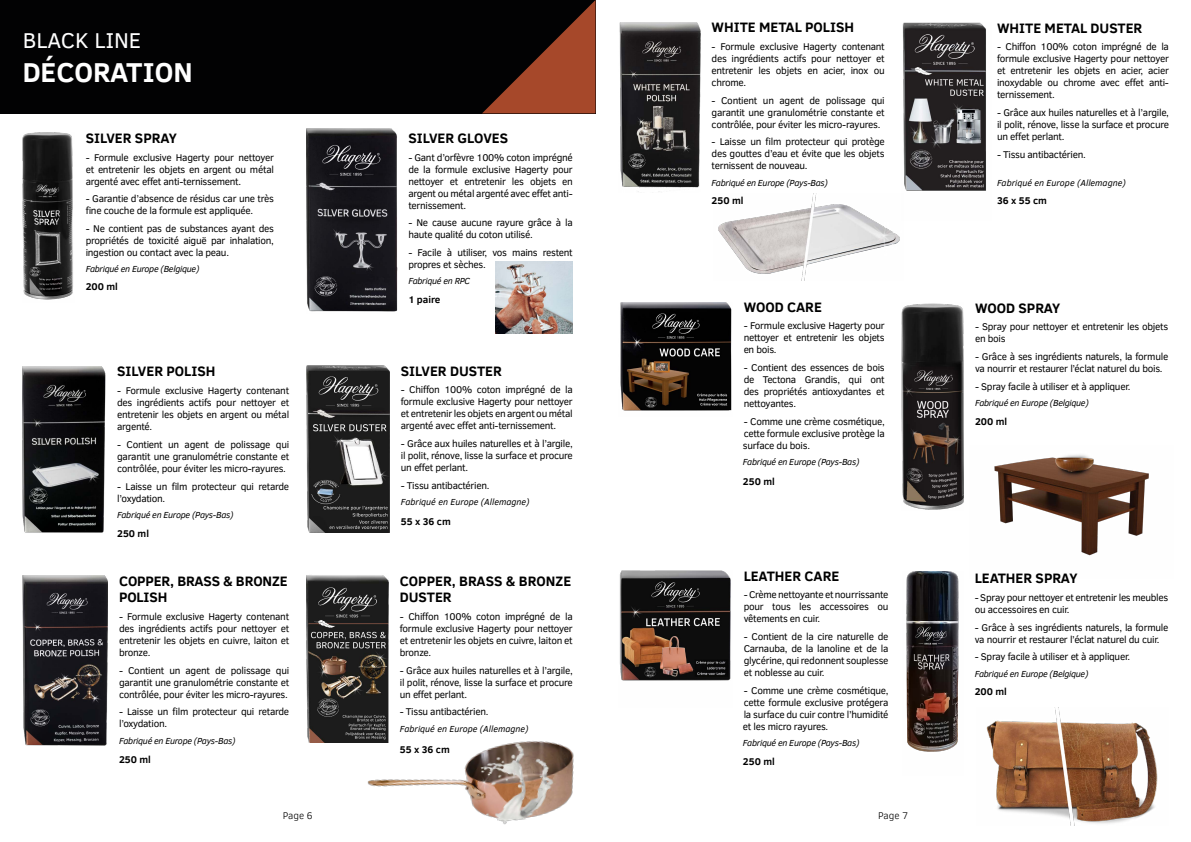
<style>
.page{position:relative;width:1191px;height:842px;background:#fff}
.page>*{position:absolute;margin:0;border:0;box-sizing:border-box;transform-origin:0 0}
.t1{font:700 28px "Clear Sans";color:#fff}
.t2{font:22px "Clear Sans";color:#fff}
.t3{font:700 14px/16.8px "Clear Sans";color:#000}
.t4{font:10px/12px "Clear Sans";letter-spacing:-.03em;color:#000;text-align:justify}
.t5{font:700 10px "Clear Sans";color:#000}
.t6{font:300 10px "Clear Sans";color:#000}
.t7{font:italic 9px "Clear Sans";letter-spacing:-.03em;color:#000}
.t8{font:italic 9px "Clear Sans";color:#000}
</style>
<div class="page">
<div style="left:0;top:0;width:595px;height:113px;background:#020203"></div>
<svg style="left:482px;top:0;width:113px;height:113px"></svg>
<img style="left:718px;top:194px;width:182px;height:87px">
<img style="left:986px;top:708px;width:172px;height:117px">
<img style="left:906px;top:572px;width:53px;height:180px">
<img style="left:901px;top:303px;width:62px;height:207px">
<img style="left:619px;top:570px;width:112px;height:111px">
<img style="left:620px;top:303px;width:112px;height:108px">
<img style="left:306px;top:366px;width:83px;height:166px">
<img style="left:23px;top:133px;width:50px;height:167px">
<img style="left:23px;top:366px;width:83px;height:167px">
<img style="left:495px;top:262px;width:78px;height:72px">
<img style="left:306px;top:129px;width:91px;height:183px">
<img style="left:619px;top:22px;width:81px;height:170px">
<img style="left:306px;top:575px;width:82px;height:168px">
<img style="left:23px;top:575px;width:84px;height:170px">
<img style="left:994px;top:454px;width:155px;height:102px">
<img style="left:902px;top:22px;width:84px;height:169px">
<img style="left:351px;top:724px;width:223px;height:101px">
<h2 class="t2" style="left:23px;top:26px;width:120px">BLACK LINE</h2>
<h1 class="t1" style="left:23px;top:51px;width:171px">DÉCORATION</h1>
<h3 class="t3" style="left:86px;top:129px;width:93px">SILVER SPRAY</h3>
<p class="t4" style="left:86px;top:151px;width:190px">- Formule exclusive Hagerty pour nettoyer et entretenir les objets en argent ou métal argenté avec effet anti-ternissement.</p>
<p class="t4" style="left:86px;top:193px;width:190px">- Garantie d’absence de résidus car une très fine couche de la formule est appliquée.</p>
<p class="t4" style="left:86px;top:222px;width:190px">- Ne contient pas de substances ayant des propriétés de toxicité aiguë par inhalation, ingestion ou contact avec la peau.</p>
<p class="t7" style="left:86px;top:263px;width:115px">Fabriqué en Europe (Belgique)</p>
<p class="t5" style="left:86px;top:280px;width:34px">200 ml</p>
<h3 class="t3" style="left:117px;top:363px;width:100px">SILVER POLISH</h3>
<p class="t4" style="left:117px;top:385px;width:173px">- Formule exclusive Hagerty contenant des ingrédients actifs pour nettoyer et entretenir les objets en argent ou métal argenté.</p>
<p class="t4" style="left:117px;top:438px;width:173px">- Contient un agent de polissage qui garantit une granulométrie constante et contrôlée, pour éviter les micro-rayures.</p>
<p class="t4" style="left:117px;top:480px;width:173px">- Laisse un film protecteur qui retarde l’oxydation.</p>
<p class="t7" style="left:117px;top:509px;width:118px">Fabriqué en Europe (Pays-Bas)</p>
<p class="t5" style="left:117px;top:526px;width:33px">250 ml</p>
<h3 class="t3" style="left:119px;top:572px;width:170px">COPPER, BRASS &amp; BRONZE<br>POLISH</h3>
<p class="t4" style="left:119px;top:611px;width:172px">- Formule exclusive Hagerty contenant des ingrédients actifs pour nettoyer et entretenir les objets en cuivre, laiton et bronze.</p>
<p class="t4" style="left:119px;top:664px;width:172px">- Contient un agent de polissage qui garantit une granulométrie constante et contrôlée, pour éviter les micro-rayures.</p>
<p class="t4" style="left:119px;top:706px;width:172px">- Laisse un film protecteur qui retarde l’oxydation.</p>
<p class="t7" style="left:119px;top:735px;width:118px">Fabriqué en Europe (Pays-Bas)</p>
<p class="t5" style="left:119px;top:752px;width:33px">250 ml</p>
<h3 class="t3" style="left:408px;top:129px;width:101px">SILVER GLOVES</h3>
<p class="t4" style="left:408px;top:151px;width:166px">- Gant d’orfèvre 100% coton imprégné de la formule exclusive Hagerty pour nettoyer et entretenir les objets en argent ou métal argenté avec effet anti&shy;ternissement.</p>
<p class="t4" style="left:408px;top:217px;width:166px">- Ne cause aucune rayure grâce à la haute qualité du coton utilisé.</p>
<p class="t4" style="left:408px;top:246px;width:166px">- Facile à utiliser, vos mains restent propres et sèches.</p>
<p class="t7" style="left:408px;top:275px;width:63px">Fabriqué en RPC</p>
<p class="t5" style="left:408px;top:292px;width:34px">1 paire</p>
<h3 class="t3" style="left:401px;top:362px;width:103px">SILVER DUSTER</h3>
<p class="t4" style="left:401px;top:384px;width:173px">- Chiffon 100% coton imprégné de la formule exclusive Hagerty pour nettoyer et entretenir les objets en argent ou métal argenté avec effet anti-ternissement.</p>
<p class="t4" style="left:401px;top:438px;width:173px">- Grâce aux huiles naturelles et à l’argile, il polit, rénove, lisse la surface et procure un effet perlant.</p>
<p class="t4" style="left:401px;top:479px;width:90px">- Tissu antibactérien.</p>
<p class="t8" style="left:401px;top:496px;width:130px">Fabriqué en Europe (Allemagne)</p>
<p class="t5" style="left:401px;top:514px;width:51px">55 x 36 cm</p>
<h3 class="t3" style="left:400px;top:572px;width:173px">COPPER, BRASS &amp; BRONZE<br>DUSTER</h3>
<p class="t4" style="left:400px;top:611px;width:174px">- Chiffon 100% coton imprégné de la formule exclusive Hagerty pour nettoyer et entretenir les objets en cuivre, laiton et bronze.</p>
<p class="t4" style="left:400px;top:664px;width:174px">- Grâce aux huiles naturelles et à l’argile, il polit, rénove, lisse la surface et procure un effet perlant.</p>
<p class="t4" style="left:400px;top:706px;width:90px">- Tissu antibactérien.</p>
<p class="t8" style="left:400px;top:723px;width:130px">Fabriqué en Europe (Allemagne)</p>
<p class="t5" style="left:400px;top:743px;width:51px">55 x 36 cm</p>
<h3 class="t3" style="left:711px;top:18px;width:144px">WHITE METAL POLISH</h3>
<p class="t4" style="left:711px;top:40px;width:175px">- Formule exclusive Hagerty contenant des ingrédients actifs pour nettoyer et entretenir les objets en acier, inox ou chrome.</p>
<p class="t4" style="left:711px;top:94px;width:175px">- Contient un agent de polissage qui garantit une granulométrie constante et contrôlée, pour éviter les micro-rayures.</p>
<p class="t4" style="left:711px;top:136px;width:175px">- Laisse un film protecteur qui protège des gouttes d’eau et évite que les objets ternissent de nouveau.</p>
<p class="t7" style="left:711px;top:176px;width:118px">Fabriqué en Europe (Pays-Bas)</p>
<p class="t5" style="left:711px;top:193px;width:33px">250 ml</p>
<h3 class="t3" style="left:743px;top:298px;width:80px">WOOD CARE</h3>
<p class="t4" style="left:743px;top:320px;width:143px">- Formule exclusive Hagerty pour nettoyer et entretenir les objets en bois.</p>
<p class="t4" style="left:743px;top:362px;width:143px">- Contient des essences de bois de Tectona Grandis, qui ont des propriétés antioxydantes et nettoyantes.</p>
<p class="t4" style="left:743px;top:415px;width:143px">- Comme une crème cosmétique, cette formule exclusive protège la surface du bois.</p>
<p class="t7" style="left:743px;top:456px;width:118px">Fabriqué en Europe (Pays-Bas)</p>
<p class="t5" style="left:743px;top:474px;width:33px">250 ml</p>
<h3 class="t3" style="left:743px;top:567px;width:97px">LEATHER CARE</h3>
<p class="t4" style="left:743px;top:589px;width:146px">- Crème nettoyante et nourrissante pour tous les accessoires ou vêtements en cuir.</p>
<p class="t4" style="left:743px;top:630px;width:146px">- Contient de la cire naturelle de Carnauba, de la lanoline et de la glycérine, qui redonnent souplesse et noblesse au cuir.</p>
<p class="t4" style="left:743px;top:684px;width:147px">- Comme une crème cosmétique, cette formule exclusive protégera la surface du cuir contre l’humidité et les micro rayures.</p>
<p class="t7" style="left:743px;top:737px;width:118px">Fabriqué en Europe (Pays-Bas)</p>
<p class="t5" style="left:743px;top:755px;width:33px">250 ml</p>
<p class="t6" style="left:283px;top:809px;width:31px">Page 6</p>
<p class="t6" style="left:878px;top:809px;width:32px">Page 7</p>
<h3 class="t3" style="left:997px;top:19px;width:147px">WHITE METAL DUSTER</h3>
<p class="t4" style="left:997px;top:41px;width:173px">- Chiffon 100% coton imprégné de la formule exclusive Hagerty pour nettoyer et entretenir les objets en acier, acier inoxydable ou chrome avec effet anti&shy;ternissement.</p>
<p class="t4" style="left:997px;top:107px;width:173px">- Grâce aux huiles naturelles et à l’argile, il polit, rénove, lisse la surface et procure un effet perlant.</p>
<p class="t4" style="left:997px;top:148px;width:90px">- Tissu antibactérien.</p>
<p class="t8" style="left:997px;top:177px;width:130px">Fabriqué en Europe (Allemagne)</p>
<p class="t5" style="left:997px;top:193px;width:51px">36 x 55 cm</p>
<h3 class="t3" style="left:975px;top:299px;width:87px">WOOD SPRAY</h3>
<p class="t4" style="left:975px;top:321px;width:195px">- Spray pour nettoyer et entretenir les objets en bois</p>
<p class="t4" style="left:975px;top:351px;width:195px">- Grâce à ses ingrédients naturels, la formule va nourrir et restaurer l’éclat naturel du bois.</p>
<p class="t4" style="left:975px;top:380px;width:157px">- Spray facile à utiliser et à appliquer.</p>
<p class="t7" style="left:975px;top:397px;width:115px">Fabriqué en Europe (Belgique)</p>
<p class="t5" style="left:975px;top:414px;width:34px">200 ml</p>
<h3 class="t3" style="left:974px;top:569px;width:104px">LEATHER SPRAY</h3>
<p class="t4" style="left:974px;top:591px;width:195px">- Spray pour nettoyer et entretenir les meubles ou accessoires en cuir.</p>
<p class="t4" style="left:974px;top:621px;width:195px">- Grâce à ses ingrédients naturels, la formule va nourrir et restaurer l’éclat naturel du cuir.</p>
<p class="t4" style="left:974px;top:651px;width:157px">- Spray facile à utiliser et à appliquer.</p>
<p class="t7" style="left:974px;top:667px;width:115px">Fabriqué en Europe (Belgique)</p>
<p class="t5" style="left:974px;top:684px;width:34px">200 ml</p>
</div>
